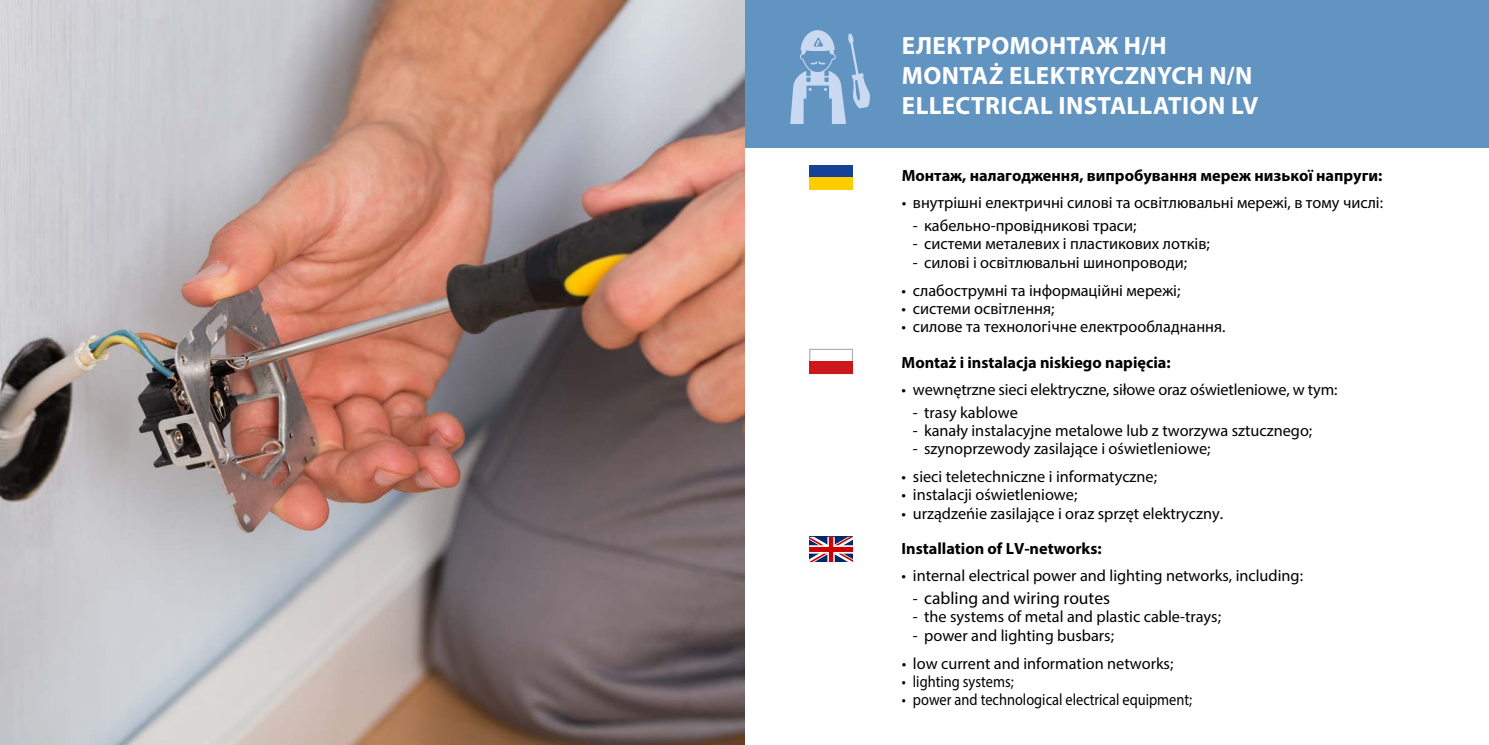
<style>
.page{position:relative;width:1489px;height:745px;background:#fff}
.page>*{position:absolute;margin:0;border:0;box-sizing:border-box;transform-origin:0 0}
.t1{font:700 25px/30px "Myriad Pro";letter-spacing:.015em;color:#fff}
.t2{font:17.5px "Myriad Pro";color:#000}
.t3{font:16.25px "Myriad Pro";color:#000}
.t4{font:700 16.25px "Myriad Pro";color:#000}
.t5{font:16.25px "Myriad Pro";color:#000;scale:.89 1}
.s1{font-size:16.25px}
</style>
<div class="page">
<div style="left:744px;top:0;width:744px;height:147px;background:#6294c2"></div>
<img style="left:0;top:0;width:744px;height:744px">
<svg style="left:790px;top:30px;width:80px;height:94px"></svg>
<div style="left:809px;top:165px;width:44px;height:12px;background:#164194"></div>
<div style="left:809px;top:177px;width:44px;height:13px;background:#fc0"></div>
<div style="left:809px;top:348px;width:44px;height:26px;background:#fff;border:1px solid #b3b2b2"></div>
<div style="left:809px;top:361px;width:44px;height:13px;background:#cd171a"></div>
<svg style="left:809px;top:536px;width:44px;height:25px"></svg>
<h1 class="t1" style="left:901px;top:30px;width:358px">Електромонтаж н/н<br>Montaż ele ktrycznych n/n<br>Ellectrical installation lV</h1>
<p class="t4" style="left:901px;top:165px;width:482px">Монтаж, налагодження, випробування мереж низької напруги:</p>
<p class="t3" style="left:901px;top:192px;width:483px">• внутрішні електричні силові та освітлювальні мережі, в тому числі:</p>
<p class="t3" style="left:912px;top:216px;width:225px">- кабельно-провідникові траси;</p>
<p class="t3" style="left:912px;top:234px;width:298px">- системи металевих і пластикових лотків;</p>
<p class="t3" style="left:912px;top:252px;width:275px">- силові і освітлювальні шинопроводи;</p>
<p class="t3" style="left:901px;top:280px;width:280px">• слабострумні та інформаційні мережі;</p>
<p class="t3" style="left:901px;top:298px;width:154px">• системи освітлення;</p>
<p class="t3" style="left:901px;top:316px;width:325px">• силове та технологічне електрообладнання.</p>
<p class="t4" style="left:901px;top:351px;width:270px">Montaż i instalacja niskiego napięcia:</p>
<p class="t3" style="left:901px;top:379px;width:437px">• wewnętrzne sieci elektryczne, siłowe oraz oświetleniowe, w tym:</p>
<p class="t3" style="left:912px;top:402px;width:106px">- trasy kablowe</p>
<p class="t3" style="left:912px;top:420px;width:401px">- kanały instalacyjne metalowe lub z tworzywa sztucznego;</p>
<p class="t3" style="left:912px;top:438px;width:299px">- szynoprzewody zasilające i oświetleniowe;</p>
<p class="t3" style="left:901px;top:466px;width:257px">• sieci teletechniczne i informatyczne;</p>
<p class="t3" style="left:901px;top:484px;width:177px">• instalacji oświetleniowe;</p>
<p class="t3" style="left:901px;top:502px;width:323px">• urządzeńie zasilające i oraz sprzęt elektryczny.</p>
<p class="t4" style="left:901px;top:537px;width:201px">Installation of LV-networks:</p>
<p class="t3" style="left:901px;top:565px;width:403px">• internal electrical power and lighting networks, including:</p>
<p class="t2" style="left:912px;top:587px;width:199px"><span class="s1">-</span> cabling and wiring routes</p>
<p class="t3" style="left:912px;top:606px;width:310px">- the systems of metal and plastic cable-trays;</p>
<p class="t3" style="left:912px;top:624px;width:203px">- power and lighting busbars;</p>
<p class="t3" style="left:901px;top:652px;width:273px">• low current and information networks;</p>
<p class="t5" style="left:901px;top:671px;width:127px">• lighting systems;</p>
<p class="t5" style="left:901px;top:689px;width:328px">• power and technological electrical equipment;</p>
</div>
